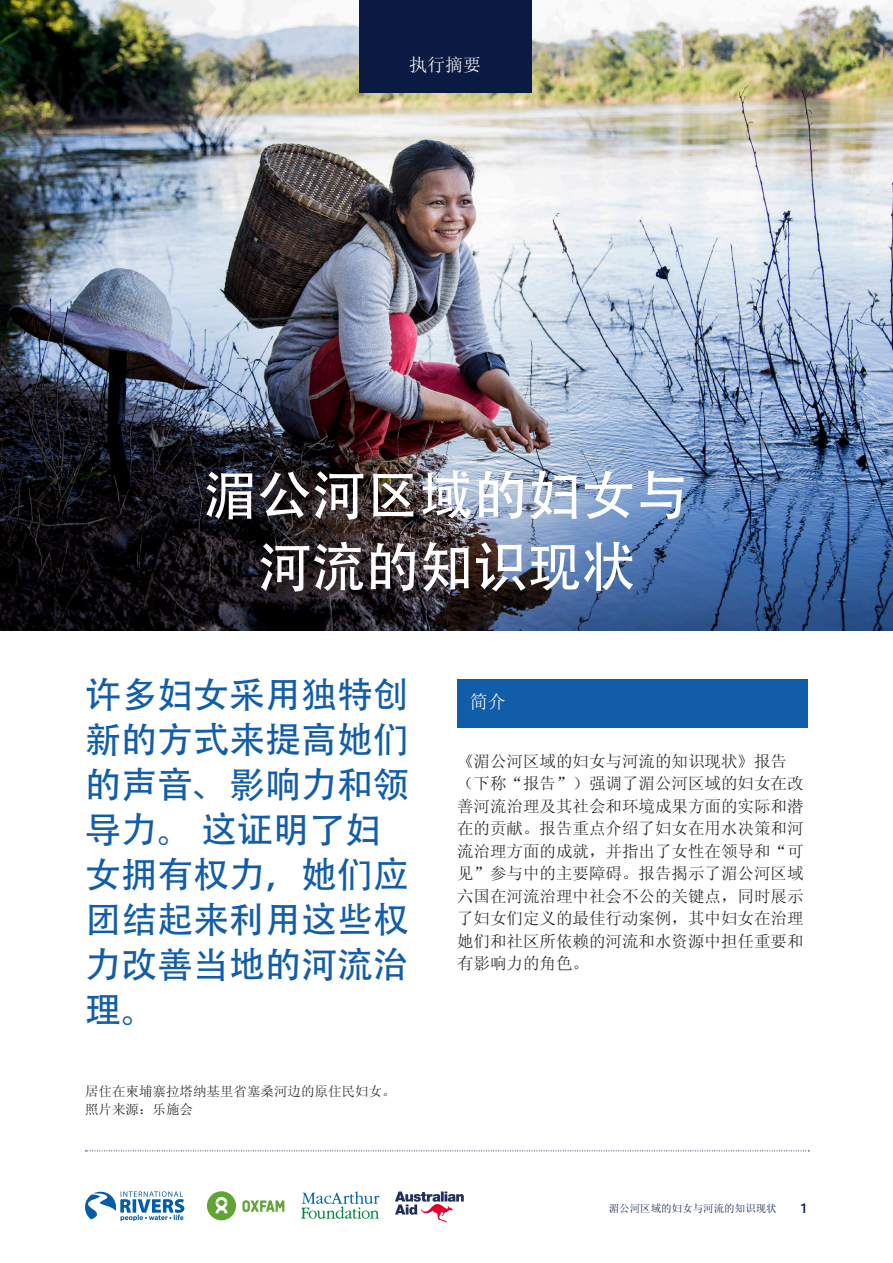
<style>
.page{position:relative;width:893px;height:1263px;background:#fff}
.page>*{position:absolute;margin:0;border:0;box-sizing:border-box;transform-origin:0 0}
.t1{font:54px "Adobe Heiti Std";color:#fff}
.t2{font:36px/45px "Adobe Heiti Std";color:#125da9}
.t3{font:18px "Sim Sun";color:#fff}
.t4{font:16.5px/22.5px "Sim Sun";color:#231f20;text-align:justify}
.t5{font:13.5px "Sim Sun";color:#231f20}
.t6{font:500 13.5px "Roboto";color:#0a1a43}
.t7{font:10.5px "Sim Sun";color:#0a1a43}
</style>
<div class="page">
<svg style="left:85px;top:1150px;width:724px;height:1px"></svg>
<svg style="left:301px;top:1191px;width:79px;height:28px"></svg>
<svg style="left:85px;top:1191px;width:100px;height:30px"></svg>
<svg style="left:395px;top:1191px;width:69px;height:31px"></svg>
<svg style="left:207px;top:1191px;width:29px;height:29px"></svg>
<svg style="left:242px;top:1200px;width:42px;height:12px"></svg>
<img style="left:0;top:0;width:893px;height:631px">
<div style="left:359px;top:0;width:172px;height:92px;background:#0a1a43"></div>
<div style="left:457px;top:679px;width:351px;height:49px;background:#125da9"></div>
<p class="t3" style="left:409px;top:55px;width:73px">执行摘要</p>
<p class="t1" style="left:203px;top:463px;width:488px">湄公河区域的妇女与</p>
<p class="t1" style="left:257px;top:535px;width:380px">河流的知识现状</p>
<p class="t2" style="left:85px;top:673px;width:325px">许多妇女采用独特创新的方式来提高她们的声音、影响力和领导力。 这证明了妇女拥有权力，她们应团结起来利用这些权力改善当地的河流治理。</p>
<p class="t5" style="left:85px;top:1084px;width:312px">居住在柬埔寨拉塔纳基里省塞桑河边的原住民妇女。</p>
<p class="t5" style="left:85px;top:1102px;width:109px">照片来源：乐施会</p>
<p class="t3" style="left:470px;top:692px;width:37px">简介</p>
<p class="t4" style="left:457px;top:750px;width:331px">《湄公河区域的妇女与河流的知识现状》报告</p>
<p class="t4" style="left:457px;top:772px;width:348px">（下称“报告”）强调了湄公河区域的妇女在改善河流治理及其社会和环境成果方面的实际和潜在的贡献。报告重点介绍了妇女在用水决策和河流治理方面的成就，并指出了女性在领导和“可见”参与中的主要障碍。报告揭示了湄公河区域六国在河流治理中社会不公的关键点，同时展示了妇女们定义的最佳行动案例，其中妇女在治理她们和社区所依赖的河流和水资源中担任重要和有影响力的角色。</p>
<p class="t7" style="left:609px;top:1203px;width:169px">湄公河区域的妇女与河流的知识现状</p>
<p class="t6" style="left:800px;top:1198px;width:9px">1</p>
</div>
